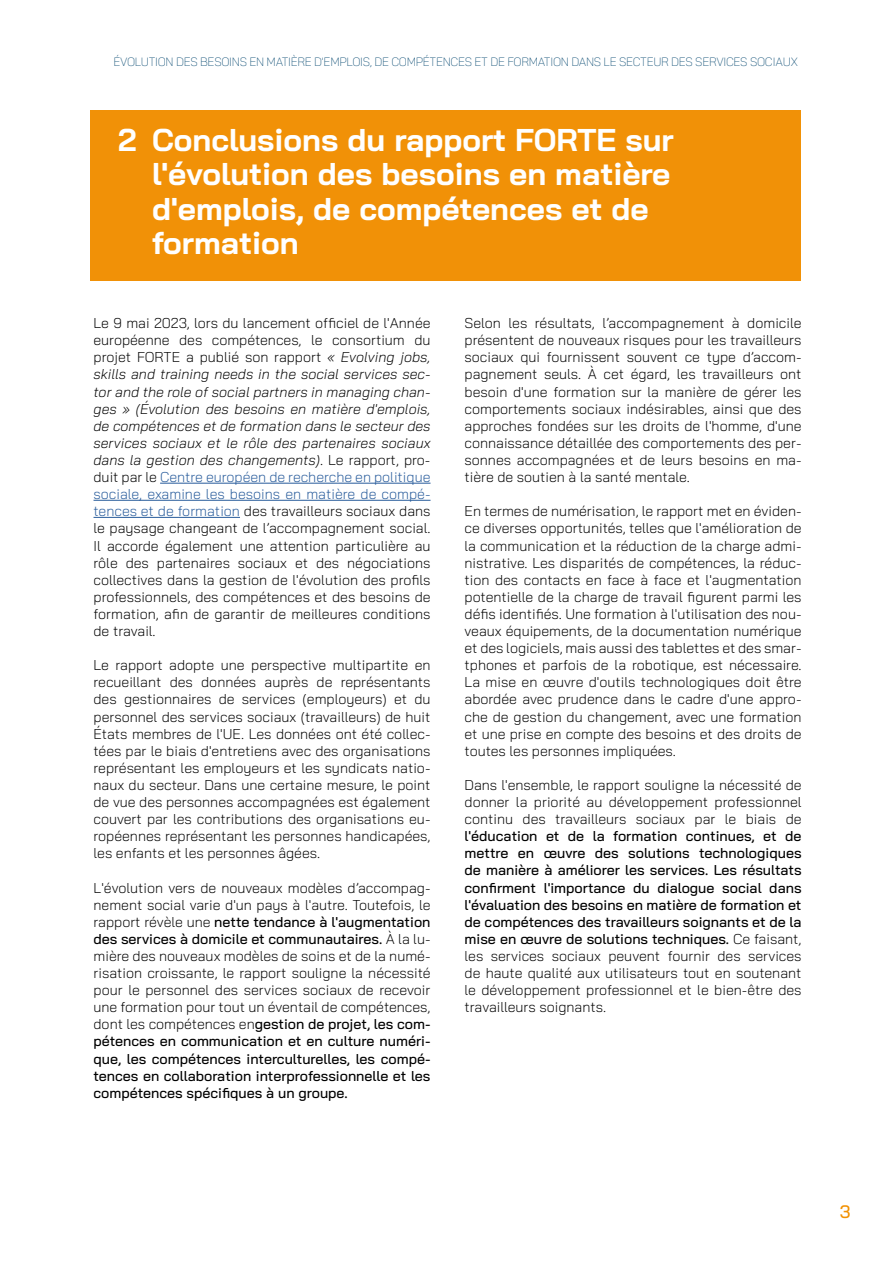
<style>
.page{position:relative;width:893px;height:1263px;background:#fff}
.page>*{position:absolute;margin:0;border:0;box-sizing:border-box;transform-origin:0 0}
.t1{font:700 31.5px/34.5px "Bai Jamjuree";color:#fff}
.t2{font:500 18px "Bai Jamjuree";color:#f29100}
.t3{font:300 14.25px/17.1px "Bai Jamjuree";color:#000;text-align:justify}
.t4{font:500 14.25px/17.1px "Bai Jamjuree";color:#000;text-align:justify}
.t5{font:200 12px "Bai Jamjuree";letter-spacing:-.025em;color:#00456e}
.s1{font-style:italic}
.s2{color:#275b9b}
.s3{font-weight:500}
.s4{font-weight:300}
</style>
<div class="page">
<hr style="left:160px;top:483px;width:271px;height:1px;background:#275b9b">
<hr style="left:94px;top:500px;width:337px;height:1px;background:#275b9b">
<hr style="left:94px;top:517px;width:146px;height:1px;background:#275b9b">
<div style="left:90px;top:111px;width:711px;height:170px;background:#f19107"></div>
<p class="t5" style="left:113px;top:52px;width:686px">ÉVOLUTION DES BESOINS EN MATIÈRE D'EMPLOIS, DE COMPÉTENCES ET DE FORMATION DANS LE SECTEUR DES SERVICES SOCIAUX</p>
<h1 class="t1" style="left:118px;top:122px;width:20px">2</h1>
<h1 class="t1" style="left:152px;top:122px;width:523px">Conclusions du rapport FORTE sur l'évolution des besoins en matière d'emplois, de compétences et de formation</h1>
<p class="t3" style="left:94px;top:315px;width:339px">Le 9 mai 2023, lors du lancement officiel de l'Année européenne des compétences, le consortium du projet FORTE a publié son rapport <span class="s1">« Evolving jobs, skills and training needs in the social services sec&shy;tor and the role of social partners in managing chan&shy;ges » (Évolution des besoins en matière d'emplois, de compétences et de formation dans le secteur des services sociaux et le rôle des partenaires sociaux dans la gestion des changements)</span>. Le rapport, pro&shy;duit par le <span class="s2">Centre européen de recherche en politique sociale, examine les besoins en matière de compé&shy;tences et de formation</span> des travailleurs sociaux dans le paysage changeant de l’accompagnement social.<br>Il accorde également une attention particulière au rôle des partenaires sociaux et des négociations collectives dans la gestion de l'évolution des profils professionnels, des compétences et des besoins de formation, afin de garantir de meilleures conditions de travail.</p>
<p class="t3" style="left:94px;top:657px;width:338px">Le rapport adopte une perspective multipartite en recueillant des données auprès de représentants des gestionnaires de services (employeurs) et du personnel des services sociaux (travailleurs) de huit États membres de l'UE. Les données ont été collec&shy;tées par le biais d'entretiens avec des organisations représentant les employeurs et les syndicats natio&shy;naux du secteur. Dans une certaine mesure, le point de vue des personnes accompagnées est également couvert par les contributions des organisations eu&shy;ropéennes représentant les personnes handicapées, les enfants et les personnes âgées.</p>
<p class="t3" style="left:94px;top:879px;width:339px">L'évolution vers de nouveaux modèles d’accompag&shy;nement social varie d'un pays à l'autre. Toutefois, le rapport révèle une <span class="s3">nette tendance à l'augmentation des services à domicile et communautaires.</span> À la lu&shy;mière des nouveaux modèles de soins et de la numé&shy;risation croissante, le rapport souligne la nécessité pour le personnel des services sociaux de recevoir une formation pour tout un éventail de compétences, dont les compétences en<span class="s3">gestion de projet, les com&shy;pétences en communication et en culture numéri&shy;que, les compétences interculturelles, les compé&shy;tences en collaboration interprofessionnelle et les compétences spécifiques à un groupe.</span></p>
<p class="t3" style="left:465px;top:315px;width:339px">Selon les résultats, l’accompagnement à domicile présentent de nouveaux risques pour les travailleurs sociaux qui fournissent souvent ce type d’accom&shy;pagnement seuls. À cet égard, les travailleurs ont besoin d'une formation sur la manière de gérer les comportements sociaux indésirables, ainsi que des approches fondées sur les droits de l'homme, d'une connaissance détaillée des comportements des per&shy;sonnes accompagnées et de leurs besoins en ma&shy;tière de soutien à la santé mentale.</p>
<p class="t3" style="left:465px;top:503px;width:339px">En termes de numérisation, le rapport met en éviden&shy;ce diverses opportunités, telles que l'amélioration de la communication et la réduction de la charge admi&shy;nistrative. Les disparités de compétences, la réduc&shy;tion des contacts en face à face et l'augmentation potentielle de la charge de travail figurent parmi les défis identifiés. Une formation à l'utilisation des nou&shy;veaux équipements, de la documentation numérique et des logiciels, mais aussi des tablettes et des smar&shy;tphones et parfois de la robotique, est nécessaire.<br>La mise en œuvre d'outils technologiques doit être abordée avec prudence dans le cadre d'une appro&shy;che de gestion du changement, avec une formation et une prise en compte des besoins et des droits de toutes les personnes impliquées.</p>
<p class="t3" style="left:465px;top:776px;width:338px">Dans l'ensemble, le rapport souligne la nécessité de donner la priorité au développement professionnel continu des travailleurs sociaux par le biais de</p>
<p class="t4" style="left:465px;top:828px;width:338px">l'éducation et de la formation continues, et de mettre en œuvre des solutions technologiques de manière à améliorer les services. Les résultats confirment l'importance du dialogue social dans l'évaluation des besoins en matière de formation et de compétences des travailleurs soignants et de la mise en œuvre de solutions techniques. <span class="s4">Ce faisant, les services sociaux peuvent fournir des services de haute qualité aux utilisateurs tout en soutenant le développement professionnel et le bien-être des travailleurs soignants.</span></p>
<p class="t2" style="left:840px;top:1201px;width:12px">3</p>
</div>
